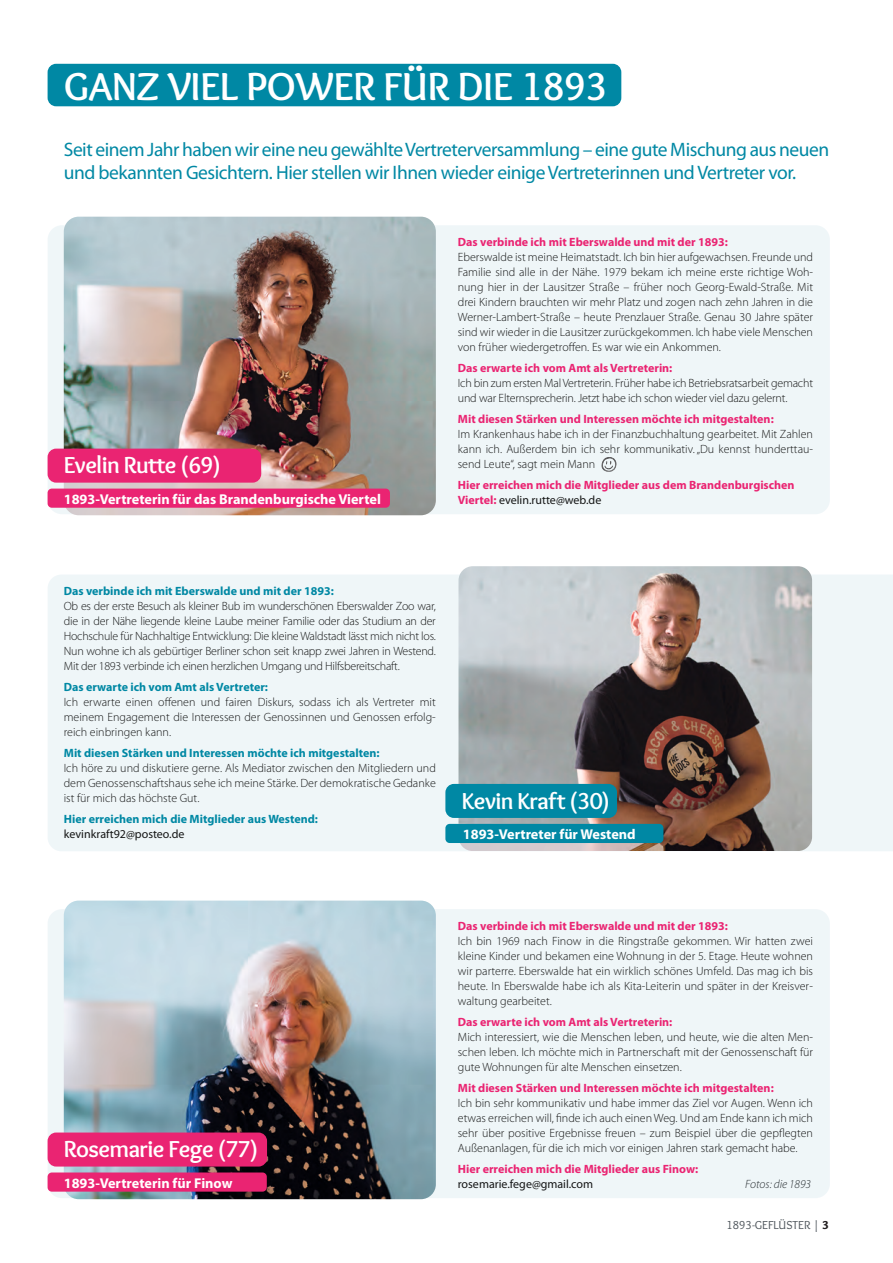
<style>
.page{position:relative;width:893px;height:1263px;background:#fff}
.page>*{position:absolute;margin:0;border:0;box-sizing:border-box;transform-origin:0 0}
.t1{font:700 40.5px "Overlock";letter-spacing:-.005em;color:#fff}
.t2{font:700 24px "Overlock";letter-spacing:-.025em;color:#fff}
.t3{font:19.5px/23.4px "Myriad Pro";letter-spacing:-.025em;color:#0088a4}
.t4{font:700 14.25px "Myriad Pro";color:#fff}
.t5{font:300 12px/15px "Myriad Pro";color:#151616;text-align:justify}
.t6{font:700 12px/15px "Myriad Pro";color:#ea2472}
.t7{font:700 12px "Myriad Pro";color:#0088a4}
.t8{font:12px "Myriad Pro";color:#151616}
.t9{font:12px "Overlock";color:#4d545a}
.t10{font:italic 300 12px "Myriad Pro";color:#151616}
.s1{font-weight:400;color:#151616}
.s2{font-weight:900;color:#231f20}
</style>
<div class="page">
<hr style="left:0;top:881px;width:1px;height:382px;background:#fafafa">
<div style="left:48px;top:64px;width:573px;height:42px;background:#0088a4;border-radius:9px"></div>
<div style="left:48px;top:225px;width:782px;height:289px;background:#eff6f8;border-radius:14px"></div>
<img style="left:64px;top:217px;width:372px;height:298px;border-radius:15px">
<div style="left:48px;top:449px;width:213px;height:34px;background:#ea2472;border-radius:9px"></div>
<div style="left:48px;top:489px;width:342px;height:19px;background:#ea2472;border-radius:4px"></div>
<svg style="left:601px;top:457px;width:16px;height:15px"></svg>
<div style="left:48px;top:575px;width:845px;height:276px;background:#eff6f8"></div>
<img style="left:458px;top:566px;width:354px;height:285px;border-radius:14px">
<div style="left:445px;top:784px;width:172px;height:34px;background:#0088a4;border-radius:9px"></div>
<div style="left:445px;top:824px;width:218px;height:19px;background:#0088a4;border-radius:4px"></div>
<div style="left:48px;top:909px;width:782px;height:289px;background:#eff6f8;border-radius:14px"></div>
<img style="left:64px;top:900px;width:372px;height:299px;border-radius:15px">
<div style="left:48px;top:1132px;width:219px;height:34px;background:#ea2472;border-radius:9px"></div>
<div style="left:48px;top:1172px;width:219px;height:19px;background:#ea2472;border-radius:4px"></div>
<h1 class="t1" style="left:64px;top:63px;width:545px">GANZ VIEL POWER FÜR DIE 1893</h1>
<h3 class="t3" style="left:64px;top:139px;width:767px">Seit einem Jahr haben wir eine neu gewählteVertreterversammlung – eine gute Mischung aus neuen und bekannten Gesichtern. Hier stellen wir Ihnen wieder einige Vertreterinnen und Vertreter vor.</h3>
<h2 class="t2" style="left:64px;top:451px;width:159px">Evelin Rutte (69)</h2>
<p class="t4" style="left:64px;top:493px;width:319px">1893-Vertreterin für das Brandenburgische Viertel</p>
<p class="t6" style="left:458px;top:235px;width:271px">Das verbinde ich mit Eberswalde und mit der 1893:</p>
<p class="t5" style="left:458px;top:250px;width:357px">Eberswalde ist meine Heimatstadt. Ich bin hier aufgewachsen. Freunde und Familie sind alle in der Nähe. 1979 bekam ich meine erste richtige Woh&shy;nung hier in der Lausitzer Straße – früher noch Georg-Ewald-Straße. Mit drei Kindern brauchten wir mehr Platz und zogen nach zehn Jahren in die Werner-Lambert-Straße – heute Prenzlauer Straße. Genau 30 Jahre später sind wir wieder in die Lausitzer zurückgekommen. Ich habe viele Menschen von früher wiedergetroffen. Es war wie ein Ankommen.</p>
<p class="t6" style="left:458px;top:361px;width:216px">Das erwarte ich vom Amt als Vertreterin:</p>
<p class="t5" style="left:458px;top:376px;width:357px">Ich bin zum ersten Mal Vertreterin. Früher habe ich Betriebsratsarbeit gemacht und war Elternsprecherin. Jetzt habe ich schon wieder viel dazu gelernt.</p>
<p class="t6" style="left:458px;top:412px;width:317px">Mit diesen Stärken und Interessen möchte ich mitgestalten:</p>
<p class="t5" style="left:458px;top:427px;width:357px">Im Krankenhaus habe ich in der Finanzbuchhaltung gearbeitet. Mit Zahlen kann ich. Außerdem bin ich sehr kommunikativ. „Du kennst hunderttau&shy;send Leute“, sagt mein Mann</p>
<p class="t6" style="left:458px;top:478px;width:338px">Hier erreichen mich die Mitglieder aus dem Brandenburgischen<br>Viertel: <span class="s1">evelin.rutte@web.de</span></p>
<p class="t7" style="left:64px;top:586px;width:271px">Das verbinde ich mit Eberswalde und mit der 1893:</p>
<p class="t5" style="left:64px;top:600px;width:374px">Ob es der erste Besuch als kleiner Bub im wunderschönen Eberswalder Zoo war, die in der Nähe liegende kleine Laube meiner Familie oder das Studium an der Hochschule für Nachhaltige Entwicklung: Die kleine Waldstadt lässt mich nicht los.<br>Nun wohne ich als gebürtiger Berliner schon seit knapp zwei Jahren in Westend.<br>Mit der 1893 verbinde ich einen herzlichen Umgang und Hilfsbereitschaft.</p>
<p class="t7" style="left:64px;top:682px;width:206px">Das erwarte ich vom Amt als Vertreter:</p>
<p class="t5" style="left:64px;top:696px;width:374px">Ich erwarte einen offenen und fairen Diskurs, sodass ich als Vertreter mit meinem Engagement die Interessen der Genossinnen und Genossen erfolg&shy;reich einbringen kann.</p>
<p class="t7" style="left:64px;top:748px;width:317px">Mit diesen Stärken und Interessen möchte ich mitgestalten:</p>
<p class="t5" style="left:64px;top:762px;width:374px">Ich höre zu und diskutiere gerne. Als Mediator zwischen den Mitgliedern und dem Genossenschaftshaus sehe ich meine Stärke. Der demokratische Gedanke ist für mich das höchste Gut.</p>
<p class="t7" style="left:64px;top:814px;width:256px">Hier erreichen mich die Mitglieder aus Westend:</p>
<p class="t8" style="left:64px;top:829px;width:122px">kevinkraft92@posteo.de</p>
<h2 class="t2" style="left:462px;top:787px;width:150px">Kevin Kraft (30)</h2>
<p class="t4" style="left:463px;top:828px;width:174px">1893-Vertreter für Westend</p>
<h2 class="t2" style="left:64px;top:1135px;width:196px">Rosemarie Fege (77)</h2>
<p class="t4" style="left:64px;top:1177px;width:170px">1893-Vertreterin für Finow</p>
<p class="t6" style="left:458px;top:919px;width:271px">Das verbinde ich mit Eberswalde und mit der 1893:</p>
<p class="t5" style="left:458px;top:934px;width:357px">Ich bin 1969 nach Finow in die Ringstraße gekommen. Wir hatten zwei kleine Kinder und bekamen eine Wohnung in der 5. Etage. Heute wohnen wir parterre. Eberswalde hat ein wirklich schönes Umfeld. Das mag ich bis heute. In Eberswalde habe ich als Kita-Leiterin und später in der Kreisver&shy;waltung gearbeitet.</p>
<p class="t6" style="left:458px;top:1015px;width:216px">Das erwarte ich vom Amt als Vertreterin:</p>
<p class="t5" style="left:458px;top:1030px;width:357px">Mich interessiert, wie die Menschen leben, und heute, wie die alten Men&shy;schen leben. Ich möchte mich in Partnerschaft mit der Genossenschaft für gute Wohnungen für alte Menschen einsetzen.</p>
<p class="t6" style="left:458px;top:1081px;width:317px">Mit diesen Stärken und Interessen möchte ich mitgestalten:</p>
<p class="t5" style="left:458px;top:1096px;width:357px">Ich bin sehr kommunikativ und habe immer das Ziel vor Augen. Wenn ich etwas erreichen will, finde ich auch einen Weg. Und am Ende kann ich mich sehr über positive Ergebnisse freuen – zum Beispiel über die gepflegten Außenanlagen, für die ich mich vor einigen Jahren stark gemacht habe.</p>
<p class="t6" style="left:458px;top:1162px;width:242px">Hier erreichen mich die Mitglieder aus Finow:</p>
<p class="t8" style="left:458px;top:1179px;width:137px">rosemarie.fege@gmail.com</p>
<p class="t10" style="left:745px;top:1179px;width:67px">Fotos: die 1893</p>
<p class="t9" style="left:726px;top:1218px;width:104px">1893-GEFLÜSTER | <span class="s2">3</span></p>
</div>
